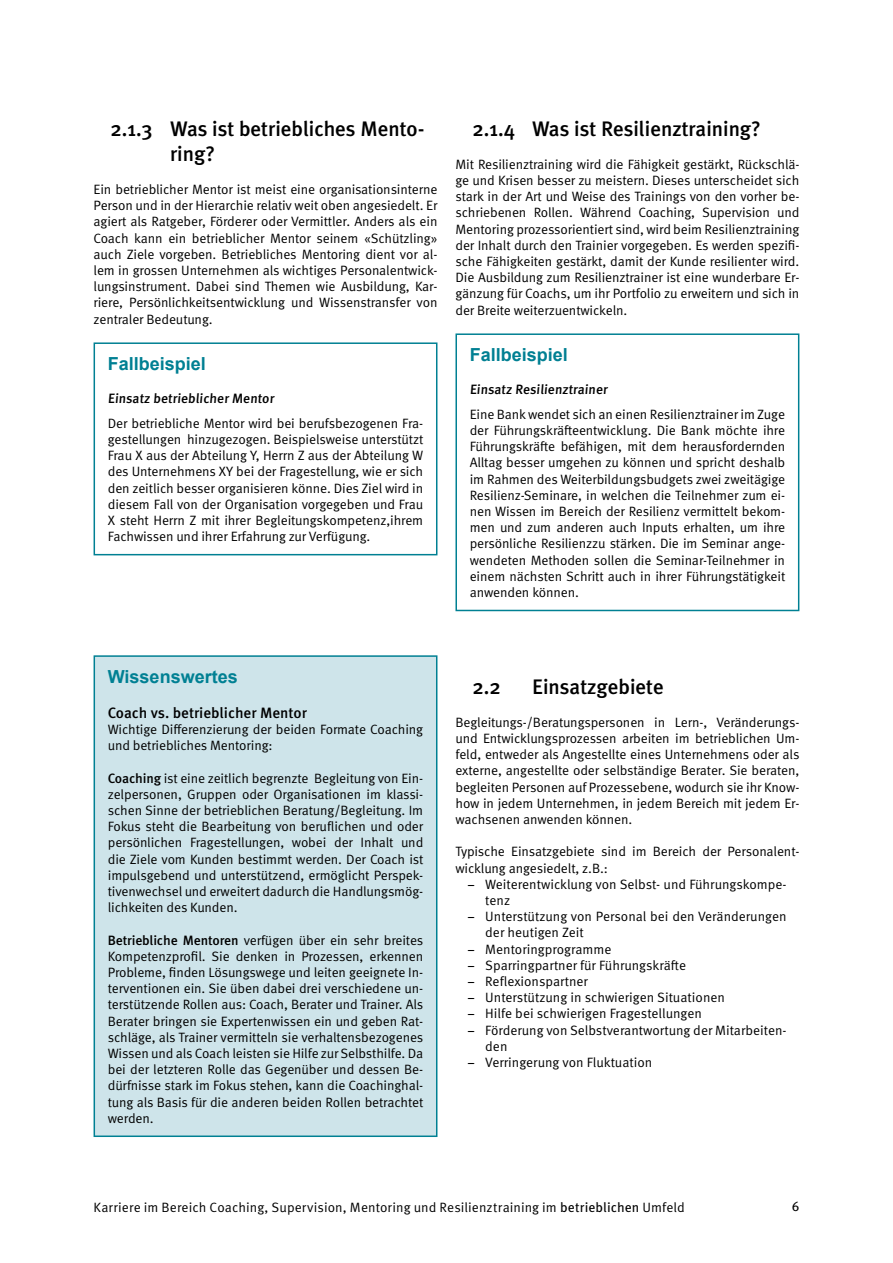
<style>
.page{position:relative;width:893px;height:1263px;background:#fff}
.page>*{position:absolute;margin:0;border:0;box-sizing:border-box;transform-origin:0 0}
.t1{font:500 21px/25.2px "Meta Plus";color:#000}
.t2{font:700 18px "Arial";color:#008093}
.t3{font:500 15px "Meta OT";color:#000}
.t4{font:13.5px/16.2px "Meta OT Norm";letter-spacing:-.01em;color:#000;text-align:justify}
.t5{font:500 13.5px "Meta OT";color:#000}
.t6{font:13.5px "Meta OT";color:#000}
.s1{font-family:"Meta OT";font-weight:500}
.s2{font-family:"Arial Narrow"}
.s3{font-family:"Meta OT"}
</style>
<div class="page">
<div style="left:94px;top:342px;width:343px;height:213px;border:2px solid #008093"></div>
<div style="left:94px;top:656px;width:343px;height:480px;background:#cee4ea"></div>
<div style="left:94px;top:655px;width:343px;height:482px;border:2px solid #008093"></div>
<div style="left:455px;top:333px;width:344px;height:278px;border:2px solid #008093"></div>
<h1 class="t1" style="left:170px;top:115px;width:256px;text-indent:-60px">2.1.3 Was ist betriebliches Mento&shy;ring?</h1>
<p class="t4" style="left:94px;top:181px;width:345px">Ein betrieblicher Mentor ist meist eine organisationsinterne Person und in der Hierarchie relativ weit oben angesiedelt. Er agiert als Ratgeber, Förderer oder Vermittler. Anders als ein Coach kann ein betrieblicher Mentor seinem «Schützling» auch Ziele vorgeben. Betriebliches Mentoring dient vor al&shy;lem in grossen Unternehmen als wichtiges Personalentwick&shy;lungsinstrument. Dabei sind Themen wie Ausbildung, Kar&shy;riere, Persönlichkeitsentwicklung und Wissenstransfer von zentraler Bedeutung.</p>
<h2 class="t2" style="left:108px;top:351px;width:100px">Fallbeispiel</h2>
<p class="t5" style="left:108px;top:390px;width:169px">Einsatz betrieblicher Mentor</p>
<p class="t4" style="left:108px;top:415px;width:317px">Der betriebliche Mentor wird bei berufsbezogenen Fra&shy;gestellungen hinzugezogen. Beispielsweise unterstützt Frau X aus der Abteilung Y, Herrn Z aus der Abteilung W des Unternehmens XY bei der Fragestellung, wie er sich den zeitlich besser organisieren könne. Dies Ziel wird in diesem Fall von der Organisation vorgegeben und Frau X steht Herrn Z mit ihrer Begleitungskompetenz,ihrem Fachwissen und ihrer Erfahrung zur Verfügung.</p>
<h1 class="t1" style="left:472px;top:115px;width:290px">2.1.4 Was ist Resilienztraining?</h1>
<p class="t4" style="left:455px;top:156px;width:346px">Mit Resilienztraining wird die Fähigkeit gestärkt, Rückschlä&shy;ge und Krisen besser zu meistern. Dieses unterscheidet sich stark in der Art und Weise des Trainings von den vorher be&shy;schriebenen Rollen. Während Coaching, Supervision und Mentoring prozessorientiert sind, wird beim Resilienztraining der Inhalt durch den Trainier vorgegeben. Es werden spezifi&shy;sche Fähigkeiten gestärkt, damit der Kunde resilienter wird.<br>Die Ausbildung zum Resilienztrainer ist eine wunderbare Er&shy;gänzung für Coachs, um ihr Portfolio zu erweitern und sich in der Breite weiterzuentwickeln.</p>
<h2 class="t2" style="left:470px;top:342px;width:100px">Fallbeispiel</h2>
<p class="t5" style="left:470px;top:381px;width:141px">Einsatz Resilienztrainer</p>
<p class="t4" style="left:470px;top:406px;width:317px">Eine Bank wendet sich an einen Resilienztrainer im Zuge der Führungskräfteentwicklung. Die Bank möchte ihre Führungskräfte befähigen, mit dem herausfordernden Alltag besser umgehen zu können und spricht deshalb im Rahmen des Weiterbildungsbudgets zwei zweitägige Resilienz-Seminare, in welchen die Teilnehmer zum ei&shy;nen Wissen im Bereich der Resilienz vermittelt bekom&shy;men und zum anderen auch Inputs erhalten, um ihre persönliche Resilienzzu stärken. Die im Seminar ange&shy;wendeten Methoden sollen die Seminar-Teilnehmer in einem nächsten Schritt auch in ihrer Führungstätigkeit anwenden können.</p>
<h2 class="t2" style="left:108px;top:664px;width:131px">Wissenswertes</h2>
<p class="t3" style="left:108px;top:703px;width:201px">Coach vs. betrieblicher Mentor</p>
<p class="t4" style="left:108px;top:721px;width:317px">Wichtige Differenzierung der beiden Formate Coaching und betriebliches Mentoring:</p>
<p class="t4" style="left:108px;top:770px;width:317px"><span class="s1">Coaching</span> ist eine zeitlich begrenzte Begleitung von Ein&shy;zelpersonen, Gruppen oder Organisationen im klassi&shy;schen Sinne der betrieblichen Beratung/Begleitung. Im Fokus steht die Bearbeitung von beruflichen und oder persönlichen Fragestellungen, wobei der Inhalt und die Ziele vom Kunden bestimmt werden. Der Coach ist impulsgebend und unterstützend, ermöglicht Perspek&shy;tivenwechsel und erweitert dadurch die Handlungsmög&shy;lichkeiten des Kunden.</p>
<p class="t4" style="left:108px;top:932px;width:317px"><span class="s1">Betriebliche Mentoren</span> verfügen über ein sehr breites Kompetenzprofil. Sie denken in Prozessen, erkennen Probleme, finden Lösungswege und leiten geeignete In&shy;terventionen ein. Sie üben dabei drei verschiedene un&shy;terstützende Rollen aus: Coach, Berater und Trainer. Als Berater bringen sie Expertenwissen ein und geben Rat&shy;schläge, als Trainer vermitteln sie verhaltensbezogenes Wissen und als Coach leisten sie Hilfe zur Selbsthilfe. Da bei der letzteren Rolle das Gegenüber und dessen Be&shy;dürfnisse stark im Fokus stehen, kann die Coachinghal&shy;tung als Basis für die anderen beiden Rollen betrachtet werden.</p>
<h1 class="t1" style="left:472px;top:673px;width:30px">2.2</h1>
<h1 class="t1" style="left:532px;top:673px;width:133px">Einsatzgebiete</h1>
<p class="t4" style="left:455px;top:714px;width:346px">Begleitungs-/Beratungspersonen in Lern-, Veränderungs&shy;und Entwicklungsprozessen arbeiten im betrieblichen Um&shy;feld, entweder als Angestellte eines Unternehmens oder als externe, angestellte oder selbständige Berater. Sie beraten, begleiten Personen auf Prozessebene, wodurch sie ihr Know&shy;how in jedem Unternehmen, in jedem Bereich mit jedem Er&shy;wachsenen anwenden können.</p>
<p class="t4" style="left:455px;top:844px;width:345px">Typische Einsatzgebiete sind im Bereich der Personalent&shy;wicklung angesiedelt, z.B.:</p>
<p class="t4" style="left:485px;top:876px;width:303px;text-indent:-17px"><span class="s2">–</span> Weiterentwicklung von Selbst- und Führungskompe&shy;tenz</p>
<p class="t4" style="left:485px;top:908px;width:303px;text-indent:-17px"><span class="s2">–</span> Unterstützung von Personal bei den Veränderungen der heutigen Zeit</p>
<p class="t4" style="left:468px;top:941px;width:145px"><span class="s2">–</span> Mentoringprogramme</p>
<p class="t4" style="left:468px;top:957px;width:219px"><span class="s2">–</span> Sparringpartner für Führungskräfte</p>
<p class="t4" style="left:468px;top:973px;width:121px"><span class="s2">–</span> Reflexionspartner</p>
<p class="t4" style="left:468px;top:989px;width:258px"><span class="s2">–</span> Unterstützung in schwierigen Situationen</p>
<p class="t4" style="left:468px;top:1006px;width:235px"><span class="s2">–</span> Hilfe bei schwierigen Fragestellungen</p>
<p class="t4" style="left:485px;top:1022px;width:303px;text-indent:-17px"><span class="s2">–</span> Förderung von Selbstverantwortung der Mitarbeiten&shy;den</p>
<p class="t4" style="left:468px;top:1054px;width:186px"><span class="s2">–</span> Verringerung von Fluktuation</p>
<p class="t4" style="left:94px;top:1199px;width:593px">Karriere im Bereich Coaching, Supervision, Mentoring und Resilienztraining im <span class="s3">betrieblichen</span> Umfeld</p>
<p class="t6" style="left:792px;top:1198px;width:9px">6</p>
</div>
